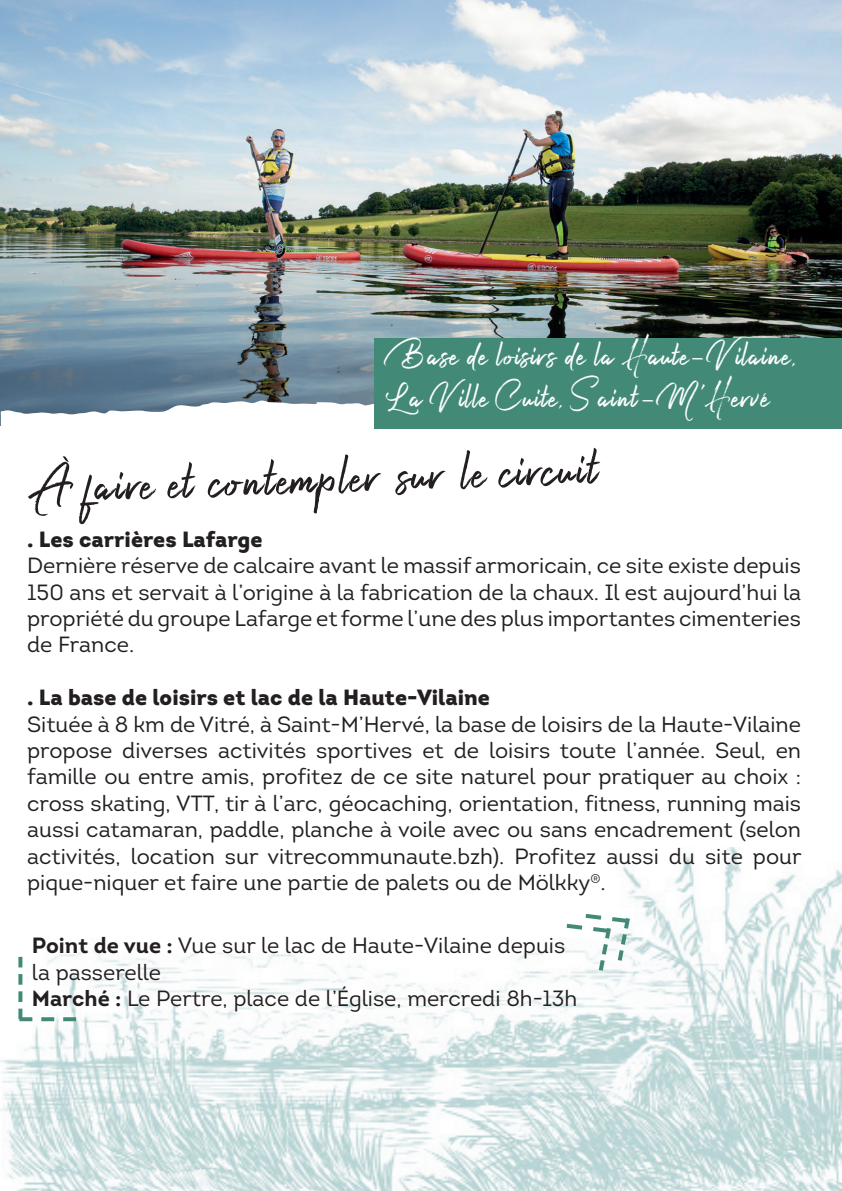
<style>
.page{position:relative;width:842px;height:1191px;background:#fff}
.page>*{position:absolute;margin:0;border:0;box-sizing:border-box;transform-origin:0 0}
.t1{font:70px "Harista";color:#231f20}
.t2{font:44px/42px "Harista";letter-spacing:-.01em;color:#fff}
.t3{font:22px/26.4px "Intro";color:#231f20;text-align:justify}
.t4{font:900 22px "Intro";color:#231f20}
.s1{font-weight:700}
</style>
<div class="page">
<img style="left:1px;top:848px;width:841px;height:343px">
<img style="left:1px;top:0;width:841px;height:398px">
<svg style="left:1px;top:398px;width:373px;height:17px"></svg>
<div style="left:374px;top:338px;width:468px;height:91px;background:#428a77"></div>
<svg style="left:562px;top:911px;width:71px;height:64px"></svg>
<svg style="left:18px;top:956px;width:58px;height:65px"></svg>
<h2 class="t2" style="left:386px;top:334px;width:412px">Base de loisirs de la Haute-Vilaine,<br>La Ville Cuite, Saint-M’Hervé</h2>
<h1 class="t1" style="left:33px;top:444px;width:567px;rotate:-2deg">À faire et contempler sur le circuit</h1>
<p class="t4" style="left:27px;top:524px;width:237px">. Les carrières Lafarge</p>
<p class="t3" style="left:27px;top:552px;width:775px">Dernière réserve de calcaire avant le massif armoricain, ce site existe depuis 150 ans et servait à l’origine à la fabrication de la chaux. Il est aujourd’hui la propriété du groupe Lafarge et forme l’une des plus importantes cimenteries de France.</p>
<p class="t4" style="left:27px;top:683px;width:464px">. La base de loisirs et lac de la Haute-Vilaine</p>
<p class="t3" style="left:27px;top:711px;width:776px">Située à 8 km de Vitré, à Saint-M’Hervé, la base de loisirs de la Haute-Vilaine propose diverses activités sportives et de loisirs toute l’année. Seul, en famille ou entre amis, profitez de ce site naturel pour pratiquer au choix : cross skating, VTT, tir à l’arc, géocaching, orientation, fitness, running mais aussi catamaran, paddle, planche à voile avec ou sans encadrement (selon activités, location sur vitrecommunaute.bzh). Profitez aussi du site pour pique-niquer et faire une partie de palets ou de Mölkky<sup>®</sup>.</p>
<p class="t3" style="left:32px;top:932px;width:547px;text-align:left"><span class="s1">Point de vue :</span> Vue sur le lac de Haute-Vilaine depuis la passerelle<br><span class="s1">Marché :</span> Le Pertre, place de l’Église, mercredi 8h-13h</p>
</div>
